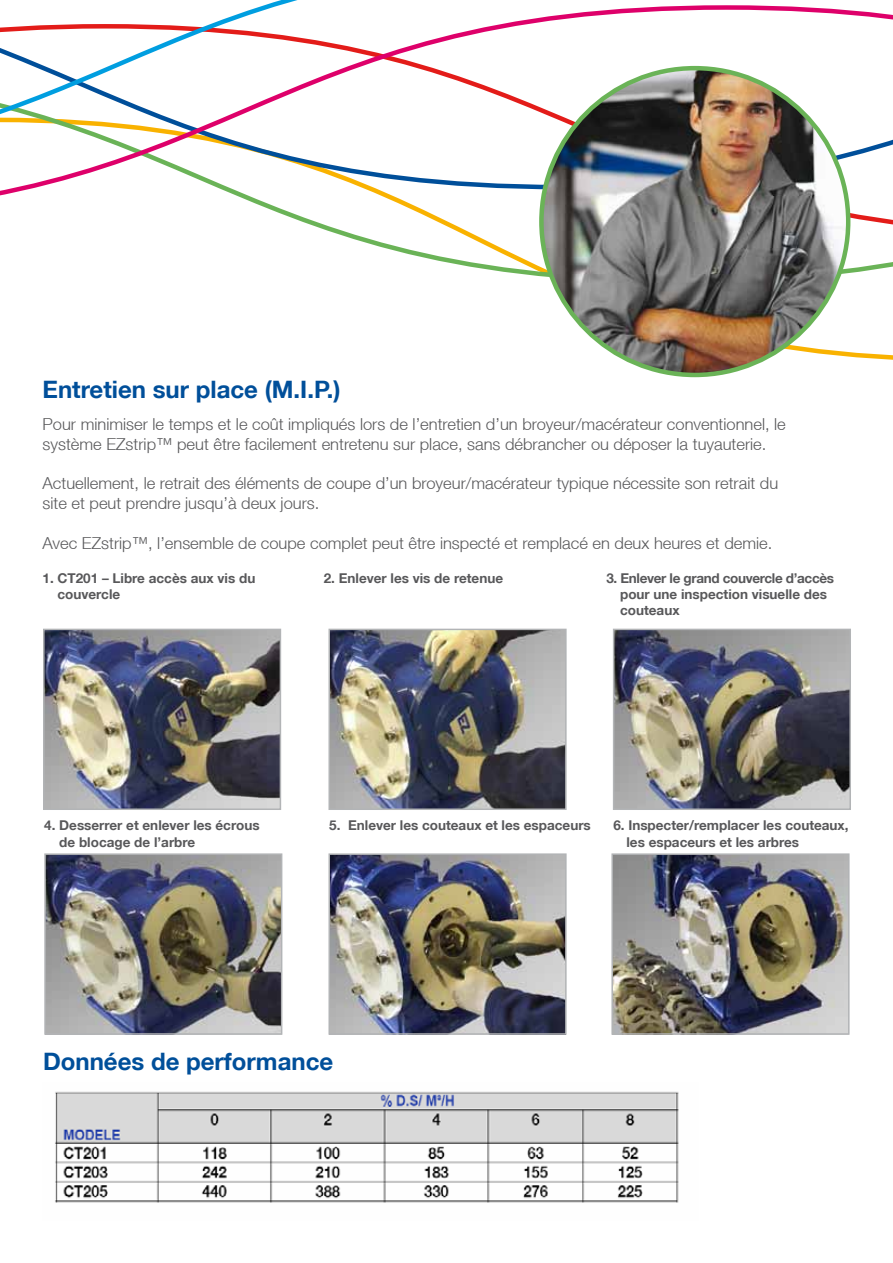
<style>
.page{position:relative;width:893px;height:1263px;background:#fff}
.page>*{position:absolute;margin:0;border:0;box-sizing:border-box;transform-origin:0 0}
.t1{font:700 24px "Helvetica Neue LT";color:#004f9a}
.t2{font:300 16.5px/19.8px "Helvetica Neue LT";color:#58585a}
.t3{font:700 13.5px/16.2px "Helvetica Neue LT";color:#58585a}
.t4{font:700 13.5px "Helvetica Neue LT";letter-spacing:-.025em;color:#58585a}
</style>
<div class="page">
<svg style="left:552px;top:285px;width:341px;height:76px"></svg>
<svg style="left:295px;top:219px;width:598px;height:66px"></svg>
<svg style="left:0;top:3px;width:893px;height:216px"></svg>
<img style="left:46px;top:632px;width:232px;height:175px">
<div style="left:43px;top:629px;width:238px;height:181px;border:2px solid #b2b4b6"></div>
<img style="left:541px;top:68px;width:307px;height:307px;border-radius:153px">
<img style="left:331px;top:632px;width:233px;height:175px">
<div style="left:328px;top:629px;width:239px;height:181px;border:2px solid #b2b4b6"></div>
<img style="left:616px;top:632px;width:232px;height:175px">
<div style="left:613px;top:629px;width:238px;height:181px;border:2px solid #b2b4b6"></div>
<img style="left:47px;top:856px;width:232px;height:176px">
<div style="left:44px;top:853px;width:238px;height:182px;border:2px solid #b2b4b6"></div>
<img style="left:331px;top:856px;width:233px;height:176px">
<div style="left:328px;top:853px;width:239px;height:182px;border:2px solid #b2b4b6"></div>
<img style="left:614px;top:856px;width:233px;height:176px">
<div style="left:611px;top:853px;width:239px;height:182px;border:2px solid #b2b4b6"></div>
<img style="left:55px;top:1091px;width:624px;height:112px">
<h1 class="t1" style="left:43px;top:375px;width:300px">Entretien sur place (M.I.P.)</h1>
<p class="t2" style="left:43px;top:414px;width:745px">Pour minimiser le temps et le coût impliqués lors de l’entretien d’un broyeur/macérateur conventionnel, le système EZstrip™ peut être facilement entretenu sur place, sans débrancher ou déposer la tuyauterie.</p>
<p class="t2" style="left:43px;top:473px;width:737px">Actuellement, le retrait des éléments de coupe d’un broyeur/macérateur typique nécessite son retrait du site et peut prendre jusqu’à deux jours.</p>
<p class="t2" style="left:43px;top:533px;width:731px">Avec EZstrip™, l’ensemble de coupe complet peut être inspecté et remplacé en deux heures et demie.</p>
<p class="t3" style="left:43px;top:570px;width:214px">1. CT201 – Libre accès aux vis du</p>
<p class="t3" style="left:324px;top:570px;width:181px">2. Enlever les vis de retenue</p>
<p class="t4" style="left:606px;top:570px;width:229px">3. Enlever le grand couvercle d’accès</p>
<p class="t3" style="left:58px;top:586px;width:64px">couvercle</p>
<p class="t3" style="left:620px;top:586px;width:208px">pour une inspection visuelle des couteaux</p>
<p class="t3" style="left:44px;top:817px;width:217px">4. Desserrer et enlever les écrous</p>
<p class="t3" style="left:329px;top:817px;width:263px">5. Enlever les couteaux et les espaceurs</p>
<p class="t3" style="left:613px;top:817px;width:237px">6. Inspecter/remplacer les couteaux,</p>
<p class="t3" style="left:59px;top:833px;width:137px">de blocage de l’arbre</p>
<p class="t3" style="left:626px;top:833px;width:174px">les espaceurs et les arbres</p>
<h1 class="t1" style="left:43px;top:1046px;width:292px">Données de performance</h1>
</div>
